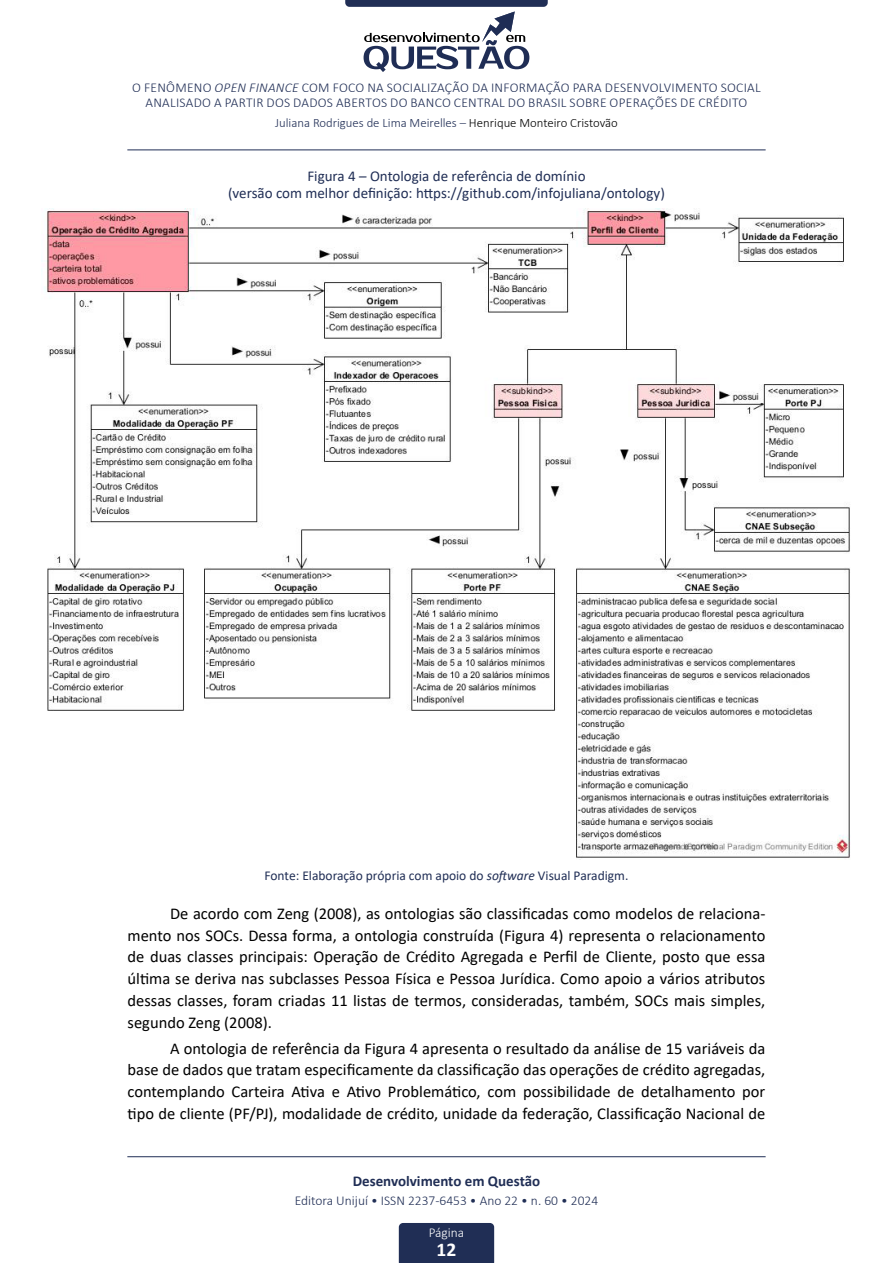
<style>
.page{position:relative;width:893px;height:1263px;background:#fff}
.page>*{position:absolute;margin:0;border:0;box-sizing:border-box;transform-origin:0 0}
.t1{font:700 19.5px "Calibri";color:#fff}
.t2{font:16.5px/21.8px "Calibri";color:#000;text-align:justify}
.t3{font:15px/16.5px "Calibri";color:#202e55;text-align:center}
.t4{font:700 15px "Calibri";color:#202e55}
.t5{font:300 13.5px/15px "Calibri";letter-spacing:.02em;color:#202e55;text-align:center}
.t6{font:13.5px "Calibri";color:#202e55}
.t7{font:300 13.5px "Calibri";color:#202e55}
.t8{font:300 13.5px "Calibri";color:#fff}
.t9{font:300 12.75px "Calibri";color:#202e55}
.s1{font-style:italic}
.s2{color:#000}
</style>
<div class="page">
<svg style="left:345px;top:0;width:203px;height:72px"></svg>
<hr style="left:127px;top:150px;width:639px;height:1px;background:#202e55">
<div style="left:399px;top:1223px;width:95px;height:40px;background:#202e55"></div>
<hr style="left:127px;top:1156px;width:639px;height:1px;background:#202e55">
<img style="left:41px;top:208px;width:809px;height:650px">
<p class="t5" style="left:132px;top:80px;width:630px">O FENÔMENO <span class="s1">OPEN FINANCE</span> COM FOCO NA SOCIALIZAÇÃO DA INFORMAÇÃO PARA DESENVOLVIMENTO SOCIAL<br>ANALISADO A PARTIR DOS DADOS ABERTOS DO BANCO CENTRAL DO BRASIL SOBRE OPERAÇÕES DE CRÉDITO</p>
<p class="t9" style="left:275px;top:115px;width:344px">Juliana Rodrigues de Lima Meirelles – <span class="s2">Henrique Monteiro Cristovão</span></p>
<p class="t3" style="left:228px;top:168px;width:438px">Figura 4 – Ontologia de referência de domínio<br>(versão com melhor definição: https://github.com/infojuliana/ontology)</p>
<p class="t6" style="left:264px;top:866px;width:365px">Fonte: Elaboração própria com apoio do <span class="s1">software</span> Visual Paradigm.</p>
<p class="t2" style="left:128px;top:902px;width:639px;text-indent:43px">De acordo com Zeng (2008), as ontologias são classificadas como modelos de relaciona&shy;mento nos SOCs. Dessa forma, a ontologia construída (Figura 4) representa o relacionamento de duas classes principais: Operação de Crédito Agregada e Perfil de Cliente, posto que essa última se deriva nas subclasses Pessoa Física e Pessoa Jurídica. Como apoio a vários atributos dessas classes, foram criadas 11 listas de termos, consideradas, também, SOCs mais simples, segundo Zeng (2008).</p>
<p class="t2" style="left:128px;top:1037px;width:639px;text-indent:43px">A ontologia de referência da Figura 4 apresenta o resultado da análise de 15 variáveis da base de dados que tratam especificamente da classificação das operações de crédito agregadas, contemplando Carteira Ativa e Ativo Problemático, com possibilidade de detalhamento por tipo de cliente (PF/PJ), modalidade de crédito, unidade da federação, Classificação Nacional de</p>
<p class="t4" style="left:353px;top:1170px;width:189px">Desenvolvimento em Questão</p>
<p class="t7" style="left:295px;top:1192px;width:305px">Editora Unijuí • ISSN 2237-6453 • Ano 22 • n. 60 • 2024</p>
<p class="t8" style="left:429px;top:1224px;width:37px">Página</p>
<p class="t1" style="left:437px;top:1236px;width:21px">12</p>
</div>
